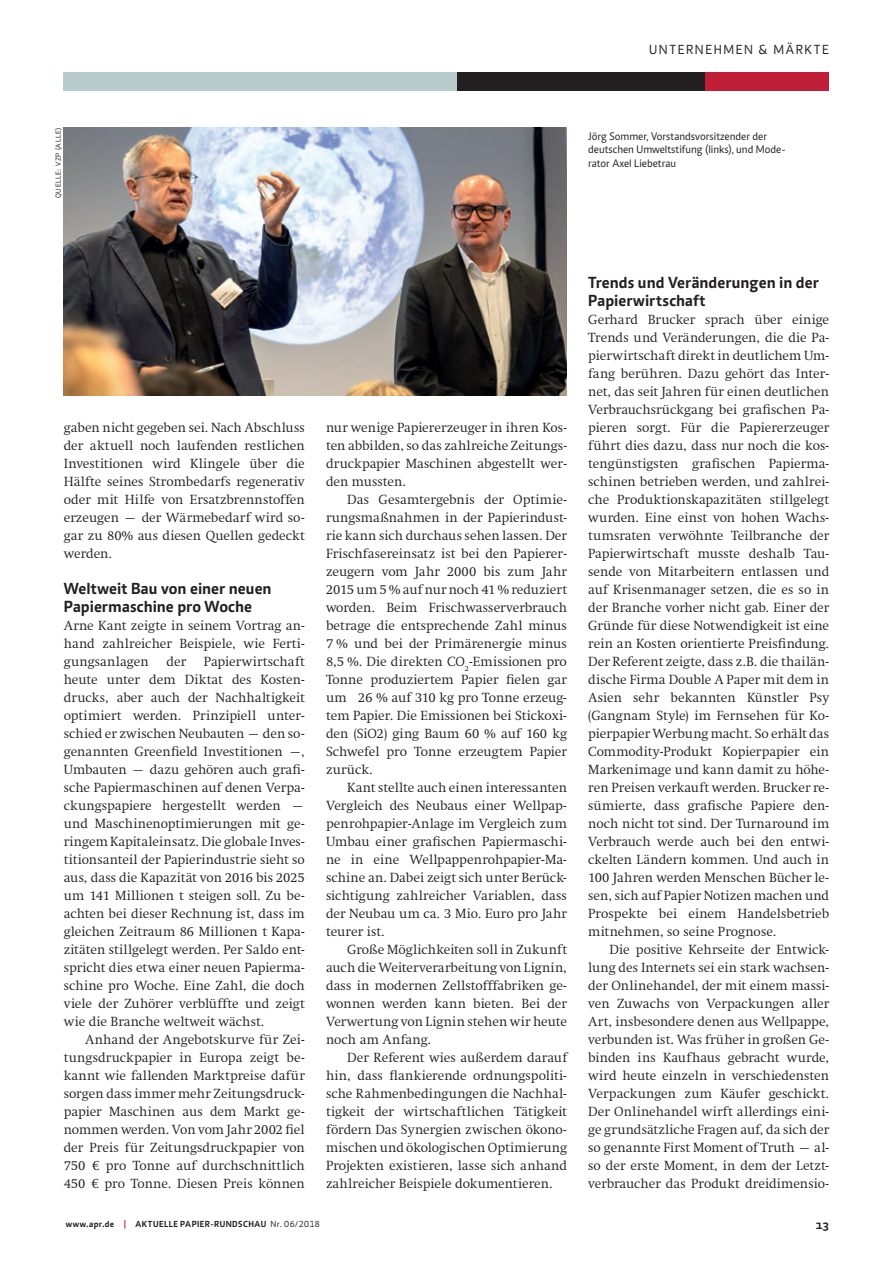
<style>
.page{position:relative;width:893px;height:1263px;background:#fff}
.page>*{position:absolute;margin:0;border:0;box-sizing:border-box;transform-origin:0 0}
.t1{font:700 16.5px/18px "Caput";letter-spacing:.005em;color:#231f20}
.t2{font:300 13.5px/18px "Swift LT Pro";letter-spacing:.005em;color:#231f20;text-align:justify}
.t3{font:13.5px "Caput";letter-spacing:.115em;color:#231f20}
.t4{font:700 12px "Caput Smallcaps";color:#231f20}
.t5{font:11.25px/13.5px "Caput";color:#231f20}
.t6{font:700 9px "Caput";letter-spacing:.05em;color:#231f20}
.t7{font:7.5px "Caput";letter-spacing:.08em;color:#231f20}
.s1{color:#c11e37}
.s2{font-weight:400}
</style>
<div class="page">
<div style="left:64px;top:72px;width:394px;height:18px;background:#b7ccca"></div>
<div style="left:457px;top:72px;width:249px;height:18px;background:#231f20"></div>
<div style="left:705px;top:72px;width:124px;height:18px;background:#c11e37"></div>
<img style="left:64px;top:128px;width:503px;height:267px">
<p class="t3" style="left:649px;top:42px;width:182px">UNTERNEHMEN &amp; MÄRKTE</p>
<p class="t7" style="left:54px;top:198px;width:72px;rotate:-90deg">QUELLE: VZP (ALLE)</p>
<p class="t5" style="left:588px;top:130px;width:199px">Jörg Sommer, Vorstandsvorsitzender der deutschen Umweltstifung (links), und Mode&shy;rator Axel Liebetrau</p>
<p class="t2" style="left:64px;top:418px;width:242px">gaben nicht gegeben sei. Nach Abschluss der aktuell noch laufenden restlichen Investitionen wird Klingele über die Hälfte seines Strombedarfs regenerativ oder mit Hilfe von Ersatzbrennstoffen erzeugen – der Wärmebedarf wird so&shy;gar zu 80% aus diesen Quellen gedeckt werden.</p>
<p class="t1" style="left:64px;top:579px;width:209px">Weltweit Bau von einer neuen<br>Papiermaschine pro Woche</p>
<p class="t2" style="left:64px;top:616px;width:242px">Arne Kant zeigte in seinem Vortrag an&shy;hand zahlreicher Beispiele, wie Ferti&shy;gungsanlagen</p>
<p class="t2" style="left:64px;top:652px;width:242px;text-indent:140px">Papierwirtschaft heute unter dem Diktat des Kosten&shy;drucks, aber auch der Nachhaltigkeit optimiert werden. Prinzipiell unter&shy;schied er zwischen Neubauten – den so&shy;genannten Greenfield Investitionen –, Umbauten – dazu gehören auch grafi&shy;sche Papiermaschinen auf denen Verpa&shy;ckungspapiere hergestellt werden – und Maschinenoptimierungen mit ge&shy;ringem Kapitaleinsatz. Die globale Inves&shy;titionsanteil der Papierindustrie sieht so aus, dass die Kapazität von 2016 bis 2025 um 141 Millionen t steigen soll. Zu be&shy;achten bei dieser Rechnung ist, dass im gleichen Zeitraum 86 Millionen t Kapa&shy;zitäten stillgelegt werden. Per Saldo ent&shy;spricht dies etwa einer neuen Papierma&shy;schine pro Woche. Eine Zahl, die doch viele der Zuhörer verblüffte und zeigt wie die Branche weltweit wächst.</p>
<p class="t2" style="left:64px;top:1030px;width:242px;text-indent:21px">Anhand der Angebotskurve für Zei&shy;tungsdruckpapier in Europa zeigt be&shy;kannt wie fallenden Marktpreise dafür sorgen dass immer mehr Zeitungsdruck&shy;papier Maschinen aus dem Markt ge&shy;nommen werden. Von vom Jahr 2002 fiel der Preis für Zeitungsdruckpapier von 750 € pro Tonne auf durchschnittlich 450 € pro Tonne. Diesen Preis können</p>
<p class="t2" style="left:167px;top:652px;width:21px">der</p>
<p class="t2" style="left:326px;top:418px;width:242px">nur wenige Papiererzeuger in ihren Kos&shy;ten abbilden, so das zahlreiche Zeitungs&shy;druckpapier Maschinen abgestellt wer&shy;den mussten.</p>
<p class="t2" style="left:326px;top:490px;width:242px;text-indent:21px">Das Gesamtergebnis der Optimie&shy;rungsmaßnahmen in der Papierindust&shy;rie kann sich durchaus sehen lassen. Der Frischfasereinsatz ist bei den Papierer&shy;zeugern vom Jahr 2000 bis zum Jahr 2015 um 5 % auf nur noch 41 % reduziert worden. Beim Frischwasserverbrauch betrage die entsprechende Zahl minus 7 % und bei der Primärenergie minus 8,5 %. Die direkten CO<sub>2</sub>-Emissionen pro Tonne produziertem Papier fielen gar um 26 % auf 310 kg pro Tonne erzeug&shy;tem Papier. Die Emissionen bei Stickoxi&shy;den (SiO2) ging Baum 60 % auf 160 kg Schwefel pro Tonne erzeugtem Papier zurück.</p>
<p class="t2" style="left:326px;top:778px;width:242px;text-indent:21px">Kant stellte auch einen interessanten Vergleich des Neubaus einer Wellpap&shy;penrohpapier-Anlage im Vergleich zum Umbau einer grafischen Papiermaschi&shy;ne in eine Wellpappenrohpapier-Ma&shy;schine an. Dabei zeigt sich unter Berück&shy;sichtigung zahlreicher Variablen, dass der Neubau um ca. 3 Mio. Euro pro Jahr teurer ist.</p>
<p class="t2" style="left:326px;top:940px;width:242px;text-indent:21px">Große Möglichkeiten soll in Zukunft auch die Weiterverarbeitung von Lignin, dass in modernen Zellstofffabriken ge&shy;wonnen werden kann bieten. Bei der Verwertung von Lignin stehen wir heute noch am Anfang.</p>
<p class="t2" style="left:326px;top:1048px;width:242px;text-indent:21px">Der Referent wies außerdem darauf hin, dass flankierende ordnungspoliti&shy;sche Rahmenbedingungen die Nachhal&shy;tigkeit der wirtschaftlichen Tätigkeit fördern Das Synergien zwischen ökono&shy;mischen und ökologischen Optimierung Projekten existieren, lasse sich anhand zahlreicher Beispiele dokumentieren.</p>
<p class="t6" style="left:66px;top:1218px;width:256px">www.apr.de <span class="s1">|</span> AKTUELLE PAPIER-RUNDSCHAU <span class="s2">Nr. 06/2018</span></p>
<p class="t1" style="left:588px;top:273px;width:232px">Trends und Veränderungen in der<br>Papierwirtschaft</p>
<p class="t2" style="left:588px;top:310px;width:242px">Gerhard Brucker sprach über einige Trends und Veränderungen, die die Pa&shy;pierwirtschaft direkt in deutlichem Um&shy;fang berühren. Dazu gehört das Inter&shy;net, das seit Jahren für einen deutlichen Verbrauchsrückgang bei grafischen Pa&shy;pieren sorgt. Für die Papiererzeuger führt dies dazu, dass nur noch die kos&shy;tengünstigsten grafischen Papierma&shy;schinen betrieben werden, und zahlrei&shy;che Produktionskapazitäten stillgelegt wurden. Eine einst von hohen Wachs&shy;tumsraten verwöhnte Teilbranche der Papierwirtschaft musste deshalb Tau&shy;sende von Mitarbeitern entlassen und auf Krisenmanager setzen, die es so in der Branche vorher nicht gab. Einer der Gründe für diese Notwendigkeit ist eine rein an Kosten orientierte Preisfindung.<br>Der Referent zeigte, dass z.B. die thailän&shy;dische Firma Double A Paper mit dem in Asien sehr bekannten Künstler Psy (Gangnam Style) im Fernsehen für Ko&shy;pierpapier Werbung macht. So erhält das Commodity-Produkt Kopierpapier ein Markenimage und kann damit zu höhe&shy;ren Preisen verkauft werden. Brucker re&shy;sümierte, dass grafische Papiere den&shy;noch nicht tot sind. Der Turnaround im Verbrauch werde auch bei den entwi&shy;ckelten Ländern kommen. Und auch in 100 Jahren werden Menschen Bücher le&shy;sen, sich auf Papier Notizen machen und Prospekte bei einem Handelsbetrieb mitnehmen, so seine Prognose.</p>
<p class="t2" style="left:588px;top:940px;width:242px;text-indent:21px">Die positive Kehrseite der Entwick&shy;lung des Internets sei ein stark wachsen&shy;der Onlinehandel, der mit einem massi&shy;ven Zuwachs von Verpackungen aller Art, insbesondere denen aus Wellpappe, verbunden ist. Was früher in großen Ge&shy;binden ins Kaufhaus gebracht wurde, wird heute einzeln in verschiedensten Verpackungen zum Käufer geschickt.<br>Der Onlinehandel wirft allerdings eini&shy;ge grundsätzliche Fragen auf, da sich der so genannte First Moment of Truth – al&shy;so der erste Moment, in dem der Letzt&shy;verbraucher das Produkt dreidimensio-</p>
<p class="t4" style="left:816px;top:1218px;width:15px">13</p>
</div>
